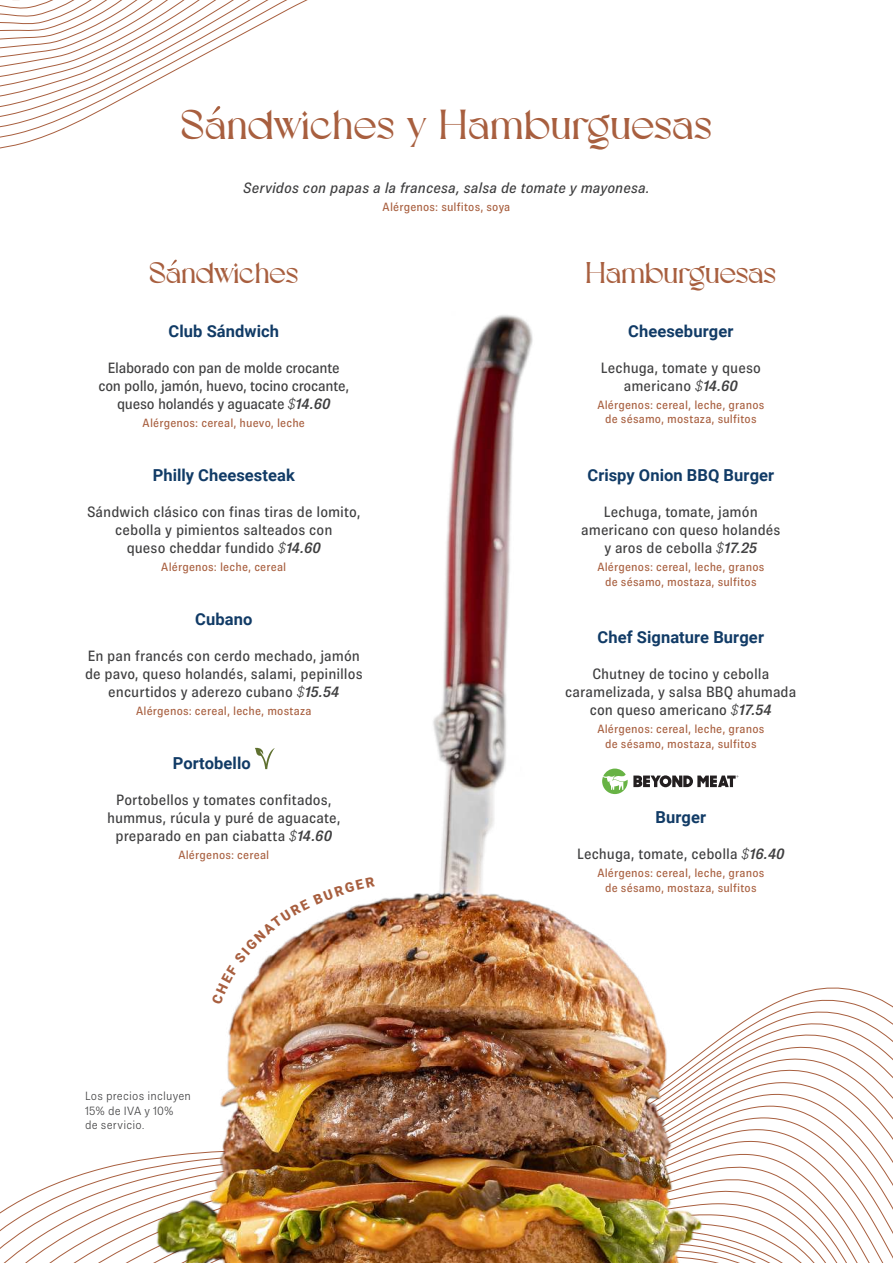
<style>
.page{position:relative;width:893px;height:1263px;background:#fff}
.page>*{position:absolute;margin:0;border:0;box-sizing:border-box;transform-origin:0 0}
.t1{font:42px "Gracheva";letter-spacing:.01em;color:#a85f3f}
.t2{font:30px "Gracheva";color:#a85f3f}
.t3{font:700 16.5px "Roboto";letter-spacing:.005em;color:#113b66}
.t4{font:500 15px/18px "Brown Pro";color:#3e3e3f;text-align:center}
.t5{font:500 15px/18px "Brown Pro";letter-spacing:-.02em;color:#3e3e3f;text-align:center}
.t6{font:italic 500 15px "Brown Pro";letter-spacing:.005em;color:#3e3e3f}
.t7{font:500 12px/14.4px "Brown Pro";letter-spacing:.015em;color:#a85f3f;text-align:center}
.t8{font:300 12px/14.4px "Brown Pro";letter-spacing:.015em;color:#3e3e3f}
.s1{font-weight:300;font-style:italic}
.s2{font-weight:600;font-style:italic}
</style>
<div class="page">
<svg style="left:0;top:987px;width:893px;height:276px"></svg>
<svg style="left:0;top:0;width:308px;height:149px"></svg>
<img style="left:152px;top:315px;width:589px;height:948px">
<svg style="left:255px;top:748px;width:20px;height:21px"></svg>
<svg style="left:171px;top:260px;width:6px;height:6px"></svg>
<svg style="left:212px;top:106px;width:8px;height:8px"></svg>
<svg style="left:602px;top:768px;width:136px;height:26px"></svg>
<img style="left:212px;top:876px;width:163px;height:128px">
<h1 class="t1" style="left:181px;top:109px;width:532px">Sandwiches y Hamburguesas</h1>
<p class="t6" style="left:243px;top:180px;width:408px">Servidos con papas a la francesa, salsa de tomate y mayonesa.</p>
<p class="t7" style="left:383px;top:200px;width:129px">Alérgenos: sulfitos, soya</p>
<h2 class="t2" style="left:150px;top:262px;width:150px">Sandwiches</h2>
<p class="t3" style="left:169px;top:320px;width:112px">Club Sándwich</p>
<p class="t5" style="left:98px;top:359px;width:252px">Elaborado con pan de molde crocante con pollo, jamón, huevo, tocino crocante, queso holandés y aguacate <span class="s1">$</span><span class="s2">14.60</span></p>
<p class="t7" style="left:143px;top:416px;width:164px">Alérgenos: cereal, huevo, leche</p>
<p class="t3" style="left:153px;top:464px;width:144px">Philly Cheesesteak</p>
<p class="t4" style="left:87px;top:503px;width:275px">Sándwich clásico con finas tiras de lomito, cebolla y pimientos salteados con<br>queso cheddar fundido <span class="s1">$</span><span class="s2">14.60</span></p>
<p class="t7" style="left:161px;top:560px;width:127px">Alérgenos: leche, cereal</p>
<p class="t3" style="left:195px;top:608px;width:59px">Cubano</p>
<p class="t4" style="left:85px;top:647px;width:279px">En pan francés con cerdo mechado, jamón de pavo, queso holandés, salami, pepinillos encurtidos y aderezo cubano <span class="s1">$</span><span class="s2">15.54</span></p>
<p class="t7" style="left:136px;top:704px;width:177px">Alérgenos: cereal, leche, mostaza</p>
<p class="t3" style="left:173px;top:752px;width:79px">Portobello</p>
<p class="t4" style="left:107px;top:791px;width:235px">Portobellos y tomates confitados, hummus, rúcula y puré de aguacate, preparado en pan ciabatta <span class="s1">$</span><span class="s2">14.60</span></p>
<p class="t7" style="left:178px;top:848px;width:92px">Alérgenos: cereal</p>
<p class="t8" style="left:85px;top:1089px;width:107px">Los precios incluyen<br>15% de IVA y 10%<br>de servicio.</p>
<h2 class="t2" style="left:586px;top:262px;width:192px">Hamburguesas</h2>
<p class="t3" style="left:628px;top:320px;width:107px">Cheeseburger</p>
<p class="t4" style="left:601px;top:359px;width:162px">Lechuga, tomate y queso americano <span class="s1">$</span><span class="s2">14.60</span></p>
<p class="t7" style="left:597px;top:398px;width:168px">Alérgenos: cereal, leche, granos de sésamo, mostaza, sulfitos</p>
<p class="t3" style="left:587px;top:464px;width:188px">Crispy Onion BBQ Burger</p>
<p class="t4" style="left:581px;top:503px;width:201px">Lechuga, tomate, jamón americano con queso holandés y aros de cebolla <span class="s1">$</span><span class="s2">17.25</span></p>
<p class="t7" style="left:597px;top:560px;width:168px">Alérgenos: cereal, leche, granos de sésamo, mostaza, sulfitos</p>
<p class="t3" style="left:598px;top:626px;width:168px">Chef Signature Burger</p>
<p class="t4" style="left:565px;top:665px;width:233px">Chutney de tocino y cebolla caramelizada, y salsa BBQ ahumada con queso americano <span class="s1">$</span><span class="s2">17.54</span></p>
<p class="t7" style="left:597px;top:722px;width:168px">Alérgenos: cereal, leche, granos de sésamo, mostaza, sulfitos</p>
<p class="t3" style="left:655px;top:806px;width:52px">Burger</p>
<p class="t4" style="left:577px;top:845px;width:209px">Lechuga, tomate, cebolla <span class="s1">$</span><span class="s2">16.40</span></p>
<p class="t7" style="left:597px;top:866px;width:168px">Alérgenos: cereal, leche, granos de sésamo, mostaza, sulfitos</p>
</div>
